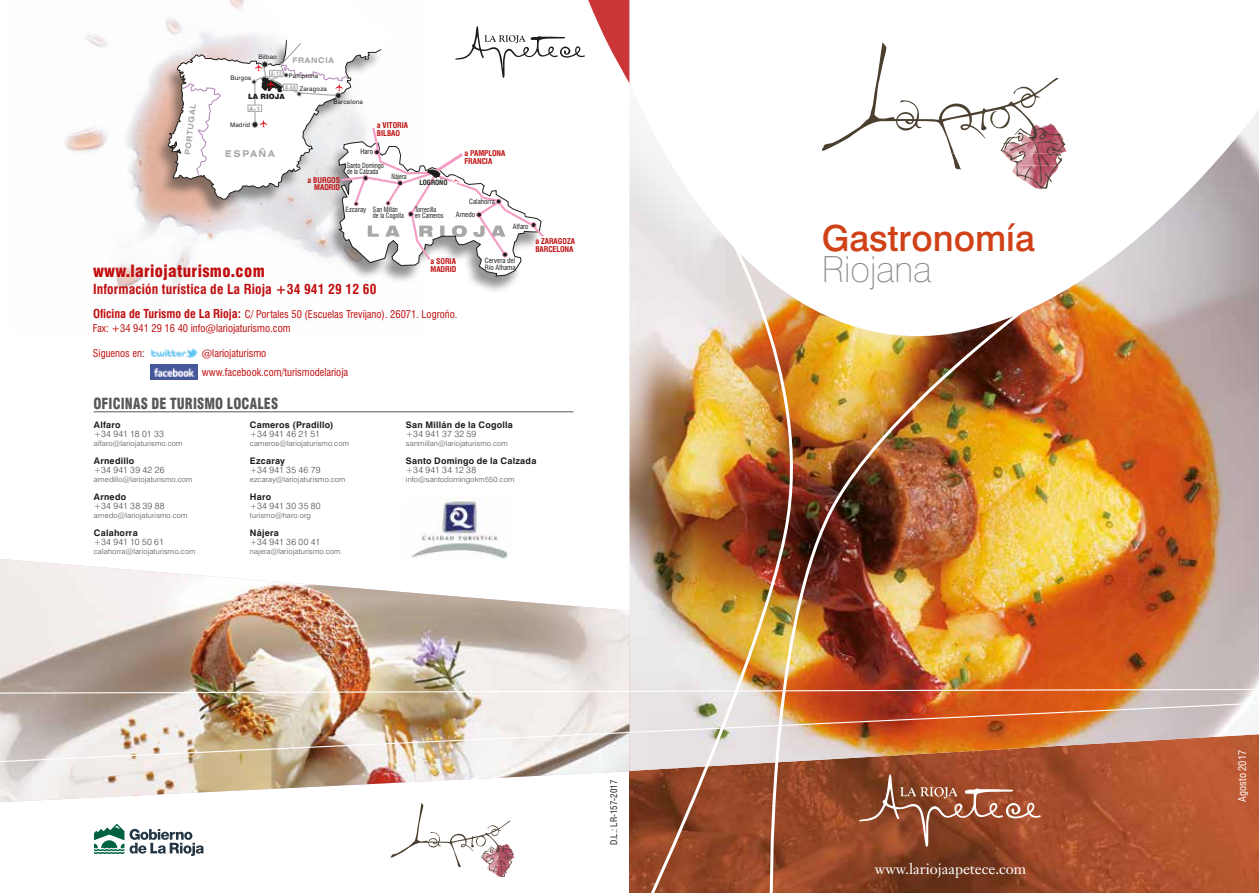
<style>
.page{position:relative;width:1259px;height:893px;background:#fff}
.page>*{position:absolute;margin:0;border:0;box-sizing:border-box;transform-origin:0 0}
.t1{font:500 36px "Swiss 721 BT";color:#d14118}
.t2{font:100 36px "Swiss 721 BT";color:#878787}
.t3{font:900 condensed 16.5px "Swiss 721 BT";letter-spacing:.02em;color:#c00d0e}
.t4{font:900 condensed 15px "Swiss 721 BT";letter-spacing:.005em;color:#575756;scale:.9 1}
.t5{font:14.85px "Janson Text LT Std";color:#fff}
.t6{font:700 condensed 13.5px "Swiss 721 BT";letter-spacing:.01em;color:#c00d0e}
.t7{font:condensed 10.5px/13.5px "Swiss 721 BT";color:#c00d0e}
.t8{font:condensed 10.5px "Swiss 721 BT";color:#fff}
.t9{font:700 expanded 9.3px "Swiss 721 BT";letter-spacing:.2em;color:#a8a8a7;scale:.9 1}
.t10{font:300 9px "Swiss 721 BT";letter-spacing:.03em;color:#4a4a49}
.t11{font:700 9px "Swiss 721 BT";letter-spacing:.025em;color:#1d1d1b}
.t12{font:condensed 9px "Swiss 721 BT";color:#1d1d1b}
.t13{font:700 condensed 7.8px/7.8px "Swiss 721 BT";color:#c00d0e}
.t14{font:700 expanded 7.8px "Swiss 721 BT";letter-spacing:.1em;color:#a8a8a7;scale:.9 1}
.t15{font:300 7.5px "Swiss 721 BT";letter-spacing:.02em;color:#4a4a49}
.t16{font:900 7.2px "Swiss 721 BT";color:#1d1d1b}
.t17{font:condensed 7.05px/6.9px "Swiss 721 BT";color:#1d1d1b}
.t18{font:condensed 7.05px/6.3px "Swiss 721 BT";color:#1d1d1b;scale:.9 1}
.t19{font:700 condensed 7.05px "Swiss 721 BT";color:#1d1d1b}
.t20{font:6.3px "Swiss 721 BT";letter-spacing:.025em;color:#1d1d1b}
.t21{font:700 condensed 6.3px "Swiss 721 BT";color:#a8a8a7;scale:.9 1}
.t22{font:700 expanded 6.3px "Swiss 721 BT";color:#a8a8a7;scale:.9 1}
.s1{font-weight:700;font-size:12px}
</style>
<div class="page">
<img style="left:629px;top:771px;width:630px;height:122px">
<img style="left:629px;top:110px;width:630px;height:661px">
<img style="left:0;top:559px;width:629px;height:243px">
<img style="left:816px;top:288px;width:233px;height:605px">
<img style="left:644px;top:208px;width:172px;height:685px">
<img style="left:0;top:701px;width:1259px;height:62px">
<img style="left:0;top:688px;width:1259px;height:6px">
<img style="left:1065px;top:142px;width:1px;height:12px">
<svg style="left:822px;top:43px;width:243px;height:146px"></svg>
<svg style="left:859px;top:774px;width:182px;height:73px;background:#9d563a"></svg>
<svg style="left:391px;top:803px;width:123px;height:74px"></svg>
<img style="left:64px;top:18px;width:118px;height:273px">
<hr style="left:94px;top:411px;width:479px;height:1px;background:#575756">
<img style="left:151px;top:348px;width:47px;height:10px">
<img style="left:151px;top:365px;width:47px;height:14px">
<div style="left:325px;top:144px;width:217px;height:150px;background:#1d1d1b;opacity:.47"></div>
<div style="left:155px;top:42px;width:227px;height:175px;background:#1d1d1b;opacity:.47"></div>
<svg style="left:168px;top:0;width:461px;height:276px"></svg>
<img style="left:403px;top:497px;width:111px;height:64px">
<svg style="left:94px;top:824px;width:30px;height:30px"></svg>
<svg style="left:130px;top:829px;width:74px;height:27px"></svg>
<p class="t14" style="left:183px;top:154px;width:58px;rotate:-83deg">PORTUGAL</p>
<p class="t20" style="left:258px;top:53px;width:20px">Bilbao</p>
<p class="t14" style="left:292px;top:55px;width:48px">FRANCIA</p>
<p class="t21" style="left:271px;top:70px;width:14px">A-12</p>
<p class="t20" style="left:289px;top:72px;width:31px">Pamplona</p>
<p class="t20" style="left:230px;top:74px;width:22px">Burgos</p>
<p class="t22" style="left:249px;top:104px;width:14px">A-1</p>
<p class="t21" style="left:285px;top:84px;width:14px">A-68</p>
<p class="t20" style="left:299px;top:85px;width:29px">Zaragoza</p>
<p class="t16" style="left:248px;top:92px;width:38px">LA RIOJA</p>
<p class="t20" style="left:333px;top:98px;width:31px">Barcelona</p>
<p class="t20" style="left:230px;top:120px;width:22px">Madrid</p>
<p class="t13" style="left:377px;top:121px;width:33px">a VITORIA<br>BILBAO</p>
<p class="t9" style="left:225px;top:148px;width:56px">ESPAÑA</p>
<p class="t17" style="left:360px;top:148px;width:14px">Haro</p>
<p class="t18" style="left:347px;top:162px;width:43px">Santo Domingo de la Calzada</p>
<p class="t18" style="left:391px;top:173px;width:18px">Nájera</p>
<p class="t17" style="left:373px;top:206px;width:32px;line-height:6.3px;text-indent:-27px">Ezcaray San Millán de la Cogolla</p>
<p class="t18" style="left:415px;top:206px;width:34px">Torrecilla en Cameros</p>
<p class="t13" style="left:307px;top:176px;width:34px;text-align:right">a BURGOS<br>MADRID</p>
<p class="t19" style="left:420px;top:178px;width:29px">LOGROÑO</p>
<p class="t13" style="left:464px;top:149px;width:43px">a PAMPLONA<br>FRANCIA</p>
<p class="t17" style="left:469px;top:198px;width:27px">Calahorra</p>
<p class="t17" style="left:456px;top:211px;width:21px">Arnedo</p>
<p class="t17" style="left:513px;top:223px;width:17px">Alfaro</p>
<p class="t13" style="left:535px;top:237px;width:41px">a ZARAGOZA<br>BARCELONA</p>
<p class="t13" style="left:430px;top:257px;width:27px">a SORIA<br>MADRID</p>
<h2 class="t3" style="left:93px;top:261px;width:173px">www.lariojaturismo.com</h2>
<h3 class="t6" style="left:93px;top:281px;width:285px">Información turística de La Rioja +34 941 29 12 60</h3>
<h3 class="t7" style="left:93px;top:308px;width:366px"><span class="s1">Oficina de Turismo de La Rioja:</span> C/ Portales 50 (Escuelas Trevijano). 26071. Logroño.<br>Fax: +34 941 29 16 40 info@lariojaturismo.com</h3>
<h3 class="t7" style="left:93px;top:346px;width:53px">Síguenos en:</h3>
<h3 class="t7" style="left:202px;top:343px;width:148px;line-height:19.5px">@lariojaturismo www.facebook.com/turismodelarioja</h3>
<h3 class="t4" style="left:93px;top:394px;width:207px">OFICINAS DE TURISMO LOCALES</h3>
<p class="t17" style="left:485px;top:257px;width:32px">Cervera del<br>Río Alhama</p>
<p class="t11" style="left:94px;top:419px;width:28px">Alfaro</p>
<p class="t10" style="left:94px;top:428px;width:71px">+34 941 18 01 33</p>
<p class="t15" style="left:94px;top:439px;width:90px">alfaro@lariojaturismo.com</p>
<p class="t11" style="left:94px;top:455px;width:42px">Arnedillo</p>
<p class="t10" style="left:94px;top:464px;width:72px">+34 941 39 42 26</p>
<p class="t15" style="left:94px;top:475px;width:100px">arnedillo@lariojaturismo.com</p>
<p class="t11" style="left:94px;top:491px;width:34px">Arnedo</p>
<p class="t10" style="left:94px;top:500px;width:72px">+34 941 38 39 88</p>
<p class="t15" style="left:94px;top:511px;width:95px">arnedo@lariojaturismo.com</p>
<p class="t11" style="left:94px;top:527px;width:45px">Calahorra</p>
<p class="t10" style="left:94px;top:536px;width:72px">+34 941 10 50 61</p>
<p class="t15" style="left:94px;top:547px;width:103px">calahorra@lariojaturismo.com</p>
<p class="t11" style="left:250px;top:419px;width:85px">Cameros (Pradillo)</p>
<p class="t10" style="left:250px;top:428px;width:71px">+34 941 46 21 51</p>
<p class="t15" style="left:250px;top:439px;width:101px">cameros@lariojaturismo.com</p>
<p class="t11" style="left:250px;top:455px;width:37px">Ezcaray</p>
<p class="t10" style="left:250px;top:464px;width:72px">+34 941 35 46 79</p>
<p class="t15" style="left:250px;top:475px;width:97px">ezcaray@lariojaturismo.com</p>
<p class="t11" style="left:250px;top:491px;width:23px">Haro</p>
<p class="t10" style="left:250px;top:500px;width:72px">+34 941 30 35 80</p>
<p class="t15" style="left:250px;top:511px;width:62px">turismo@haro.org</p>
<p class="t11" style="left:250px;top:527px;width:30px">Nájera</p>
<p class="t10" style="left:250px;top:536px;width:72px">+34 941 36 00 41</p>
<p class="t15" style="left:250px;top:547px;width:92px">najera@lariojaturismo.com</p>
<p class="t11" style="left:406px;top:419px;width:108px">San Millán de la Cogolla</p>
<p class="t10" style="left:406px;top:428px;width:72px">+34 941 37 32 59</p>
<p class="t15" style="left:406px;top:439px;width:103px">sanmillan@lariojaturismo.com</p>
<p class="t11" style="left:406px;top:455px;width:132px">Santo Domingo de la Calzada</p>
<p class="t10" style="left:406px;top:464px;width:72px">+34 941 34 12 38</p>
<p class="t15" style="left:406px;top:475px;width:110px">info@santodomingokm550.com</p>
<p class="t12" style="left:608px;top:845px;width:67px;rotate:-90deg">D.L.: LR-157-2017</p>
<h1 class="t1" style="left:821px;top:216px;width:215px">Gastronomía</h1>
<h1 class="t2" style="left:821px;top:248px;width:111px">Riojana</h1>
<h3 class="t5" style="left:875px;top:859px;width:153px">www.lariojaapetece.com</h3>
<h3 class="t8" style="left:1236px;top:801px;width:53px;rotate:-90deg">Agosto 2017</h3>
</div>
